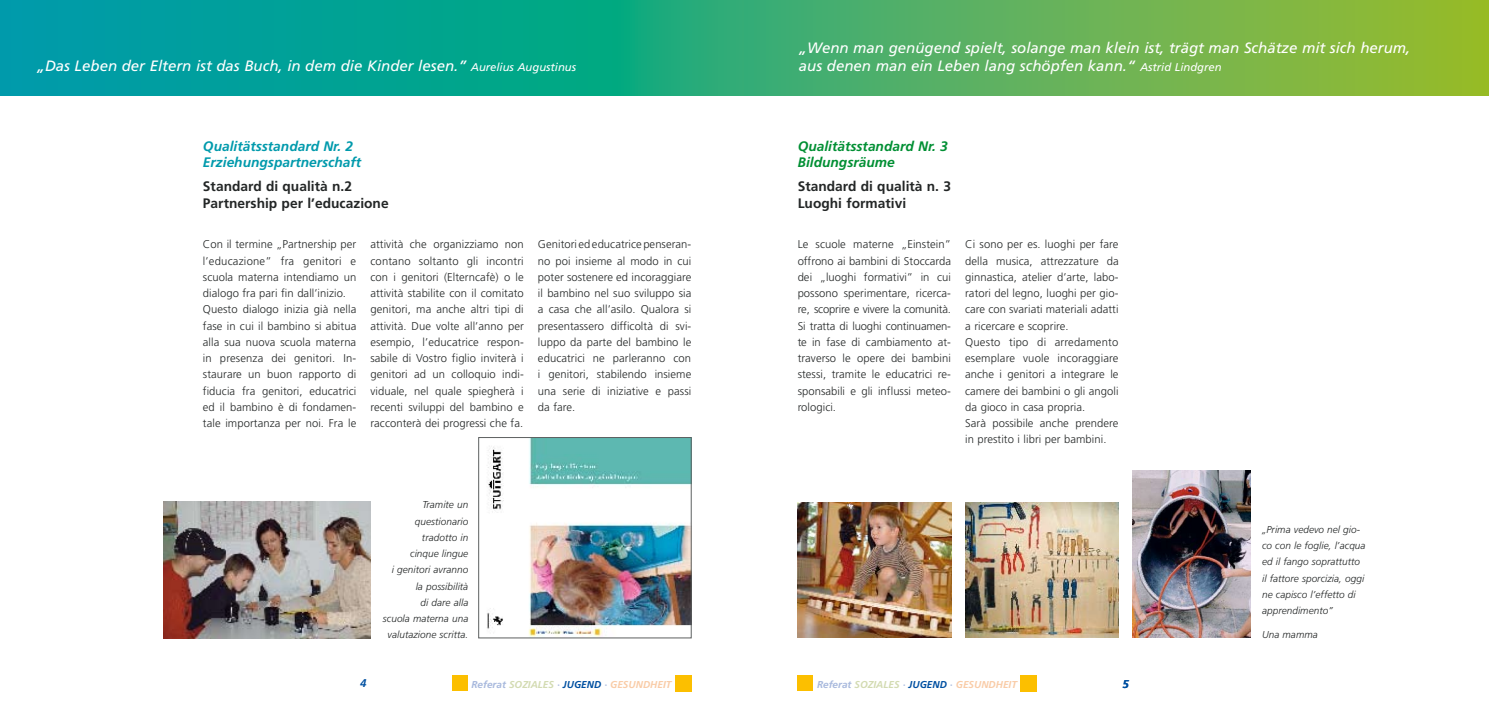
<style>
.page{position:relative;width:1489px;height:709px;background:#fff}
.page>*{position:absolute;margin:0;border:0;box-sizing:border-box;transform-origin:0 0}
.t1{font:italic 15px/18px "Frutiger";color:#fff}
.t2{font:700 13.75px/16.2px "Frutiger";color:#232626}
.t3{font:italic 700 13.75px/16.2px "Frutiger";color:#009aac}
.t4{font:italic 700 13.75px/16.2px "Frutiger";color:#008f33}
.t5{font:300 11.25px/16.2px "Frutiger";letter-spacing:.005em;color:#232626;text-align:justify}
.t6{font:italic 300 10px/16.2px "Frutiger";letter-spacing:.005em;color:#232626;text-align:right}
.t7{font:italic 700 10px "Frutiger";color:#f9cca8}
.s1{font-size:11.25px}
.s2{color:#a8b9dd}
.s3{color:#d3dbb2}
.s4{color:#0050a1}
</style>
<div class="page">
<svg style="left:0;top:0;width:744px;height:96px;background:#05a391"></svg>
<div style="left:744px;top:0;width:744px;height:96px;background:linear-gradient(to right,#3cac7b,#9bbb2c)"></div>
<img style="left:487px;top:439px;width:202px;height:197px">
<div style="left:478px;top:437px;width:213px;height:201px;border:1px solid #5d6060"></div>
<div style="left:1020px;top:675px;width:17px;height:16px;background:#fcbf00"></div>
<div style="left:797px;top:675px;width:16px;height:16px;background:#fcbf00"></div>
<img style="left:1132px;top:470px;width:118px;height:168px">
<img style="left:965px;top:502px;width:153px;height:136px">
<img style="left:797px;top:502px;width:153px;height:136px">
<div style="left:675px;top:675px;width:16px;height:16px;background:#fcbf00"></div>
<div style="left:452px;top:675px;width:15px;height:16px;background:#fcbf00"></div>
<img style="left:164px;top:501px;width:206px;height:137px">
<h1 class="t1" style="left:37px;top:57px;width:541px">„Das Leben der Eltern ist das Buch, in dem die Kinder lesen.” <span class="s1">Aurelius Augustinus</span></h1>
<h1 class="t1" style="left:798px;top:38px;width:613px">„Wenn man genügend spielt, solange man klein ist, trägt man Schätze mit sich herum, aus denen man ein Leben lang schöpfen kann.“ <span class="s1">Astrid Lindgren</span></h1>
<p class="t3" style="left:203px;top:138px;width:160px">Qualitätsstandard Nr. 2<br>Erziehungspartnerschaft</p>
<p class="t4" style="left:797px;top:138px;width:151px">Qualitätsstandard Nr. 3<br>Bildungsräume</p>
<p class="t2" style="left:203px;top:178px;width:187px">Standard di qualità n.2<br>Partnership per l’educazione</p>
<p class="t2" style="left:797px;top:178px;width:155px">Standard di qualità n. 3<br>Luoghi formativi</p>
<p class="t5" style="left:203px;top:236px;width:155px;text-align:left">Con il termine „Partnership per l’educazione” fra genitori e scuola materna intendiamo un dialogo fra pari fin dall’inizio.<br>Questo dialogo inizia già nella fase in cui il bambino si abitua alla sua nuova scuola materna in presenza dei genitori. In&shy;staurare un buon rapporto di fiducia fra genitori, educatrici ed il bambino è di fondamen&shy;tale importanza per noi. Fra le</p>
<p class="t5" style="left:370px;top:236px;width:155px">attività che organizziamo non contano soltanto gli incontri con i genitori (Elterncafè) o le attività stabilite con il comitato genitori, ma anche altri tipi di attività. Due volte all’anno per esempio, l’educatrice respon&shy;sabile di Vostro figlio inviterà i genitori ad un colloquio indi&shy;viduale, nel quale spiegherà i recenti sviluppi del bambino e racconterà dei progressi che fa.</p>
<p class="t5" style="left:538px;top:236px;width:155px">Genitori ed educatrice penseran&shy;no poi insieme al modo in cui poter sostenere ed incoraggiare il bambino nel suo sviluppo sia a casa che all’asilo. Qualora si presentassero difficoltà di svi&shy;luppo da parte del bambino le educatrici ne parleranno con i genitori, stabilendo insieme una serie di iniziative e passi da fare.</p>
<p class="t5" style="left:797px;top:236px;width:155px">Le scuole materne „Einstein” offrono ai bambini di Stoccarda dei „luoghi formativi” in cui possono sperimentare, ricerca&shy;re, scoprire e vivere la comunità.<br>Si tratta di luoghi continuamen&shy;te in fase di cambiamento at&shy;traverso le opere dei bambini stessi, tramite le educatrici re&shy;sponsabili e gli influssi meteo&shy;rologici.</p>
<p class="t5" style="left:965px;top:236px;width:155px;text-align:left">Ci sono per es. luoghi per fare della musica, attrezzature da ginnastica, atelier d’arte, labo&shy;ratori del legno, luoghi per gio&shy;care con svariati materiali adatti a ricercare e scoprire.<br>Questo tipo di arredamento esemplare vuole incoraggiare anche i genitori a integrare le camere dei bambini o gli angoli da gioco in casa propria.<br>Sarà possibile anche prendere in prestito i libri per bambini.</p>
<p class="t6" style="left:383px;top:497px;width:87px">Tramite un questionario tradotto in<br>cinque lingue<br>i genitori avranno la possibilità<br>di dare alla<br>scuola materna una valutazione scritta.</p>
<p class="t7" style="left:471px;top:678px;width:201px"><span class="s2">Referat</span> <span class="s3">SOZIALES</span> <span class="s2">·</span> <span class="s4">JUGEND</span> <span class="s2">·</span> GESUNDHEIT</p>
<p class="t7" style="left:817px;top:678px;width:201px"><span class="s2">Referat</span> <span class="s3">SOZIALES</span> <span class="s2">·</span> <span class="s4">JUGEND</span> <span class="s2">·</span> GESUNDHEIT</p>
<p class="t6" style="left:1261px;top:521px;width:105px;text-align:left">„Prima vedevo nel gio&shy;co con le foglie, l’acqua ed il fango soprattutto il fattore sporcizia, oggi ne capisco l’effetto di apprendimento”</p>
<p class="t6" style="left:1261px;top:627px;width:57px">Una mamma</p>
</div>
